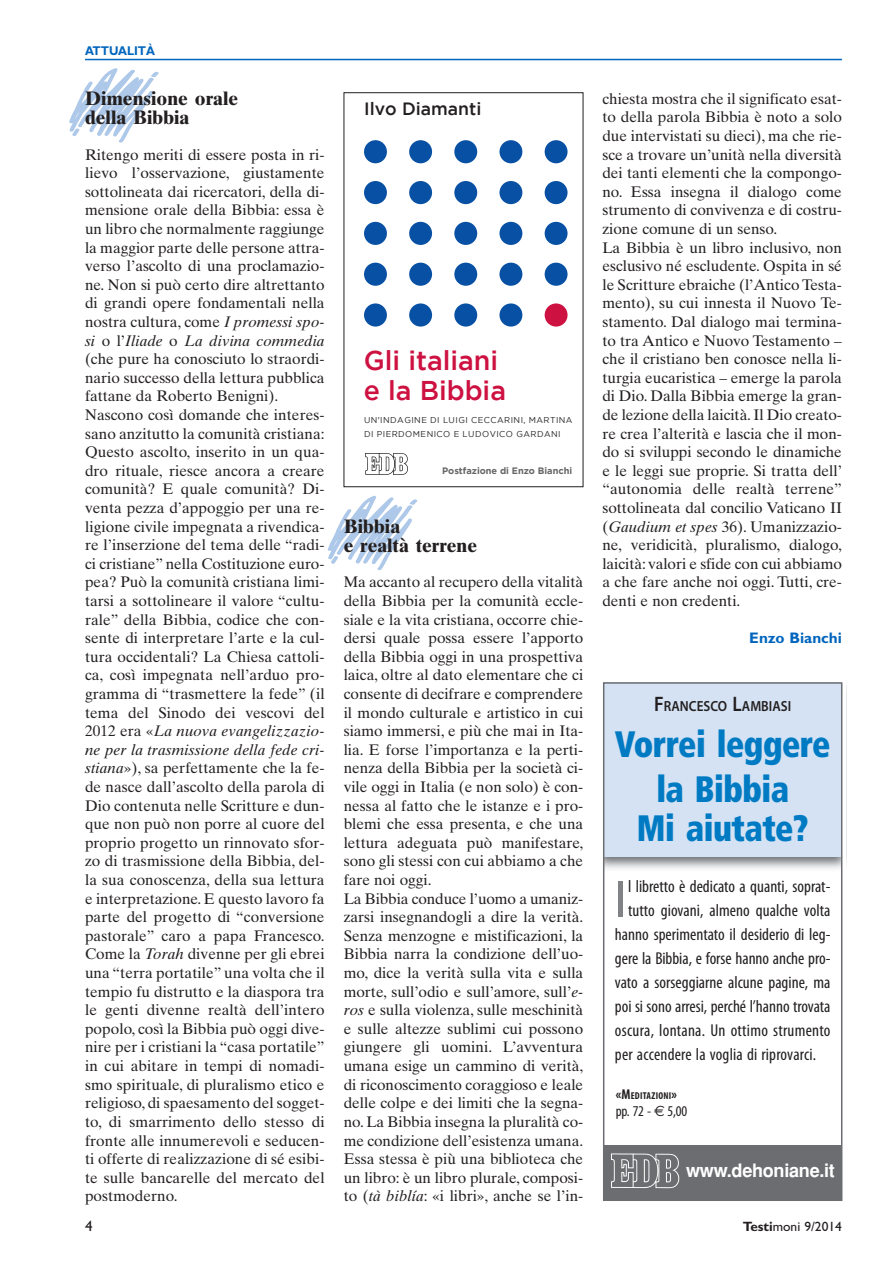
<style>
.page{position:relative;width:893px;height:1263px;background:#fff}
.page>*{position:absolute;margin:0;border:0;box-sizing:border-box;transform-origin:0 0}
.t1{font:condensed 53.1px "Myriad Pro";color:#808285}
.t2{font:900 condensed 36.75px/45px "Frutiger";letter-spacing:-.015em;color:#007bc3;text-align:center;scale:.9 1}
.t3{font:500 27.15px/29.7px "Gotham";color:#cd1141}
.t4{font:700 19.5px/19.5px "Times Ten";color:#231f20}
.t5{font:700 18.45px "Helvetica";letter-spacing:-.015em;color:#fff}
.t6{font:500 17.85px "Gotham";color:#231f20}
.t7{font:condensed 17.25px "Myriad Pro";color:#231f20}
.t8{font:15.3px/18.6px "Times Ten";color:#231f20}
.t9{font:700 15.3px "Gill Sans";color:#0065bd}
.t10{font:condensed 15px "Myriad Pro";color:#231f20}
.t11{font:15px "Gill Sans";color:#231f20}
.t12{font:600 14.7px "Myriad Pro";color:#231f20;scale:.9 1}
.t13{font:13.5px "Gill Sans";color:#231f20}
.t14{font:700 12.75px "Gill Sans";color:#0065bd;scale:.9 1}
.t15{font:700 condensed 10.05px "Myriad Pro";letter-spacing:.025em;color:#231f20}
.t16{font:700 9.3px "Gotham";color:#666}
.t17{font:8.4px/13.5px "Gotham";letter-spacing:.055em;color:#231f20}
.s1{font-style:italic}
.s2{font-size:21px}
.s3{font-size:14.25px}
.s4{font-family:"Euro Sans";font-stretch:normal}
.s5{font-weight:700}
</style>
<div class="page">
<hr style="left:85px;top:59px;width:757px;height:1px;background:#0065bd">
<img style="left:365px;top:453px;width:43px;height:22px">
<div style="left:364px;top:140px;width:23px;height:23px;background:#0850a3;border-radius:50%"></div>
<div style="left:409px;top:140px;width:23px;height:23px;background:#0850a3;border-radius:50%"></div>
<div style="left:454px;top:140px;width:23px;height:23px;background:#0850a3;border-radius:50%"></div>
<div style="left:499px;top:140px;width:23px;height:23px;background:#0850a3;border-radius:50%"></div>
<div style="left:545px;top:140px;width:22px;height:23px;background:#0850a3;border-radius:50%"></div>
<div style="left:364px;top:181px;width:23px;height:23px;background:#0850a3;border-radius:50%"></div>
<div style="left:409px;top:181px;width:23px;height:23px;background:#0850a3;border-radius:50%"></div>
<div style="left:454px;top:181px;width:23px;height:23px;background:#0850a3;border-radius:50%"></div>
<div style="left:499px;top:181px;width:23px;height:23px;background:#0850a3;border-radius:50%"></div>
<div style="left:545px;top:181px;width:22px;height:23px;background:#0850a3;border-radius:50%"></div>
<div style="left:364px;top:222px;width:23px;height:23px;background:#0850a3;border-radius:50%"></div>
<div style="left:409px;top:222px;width:23px;height:23px;background:#0850a3;border-radius:50%"></div>
<div style="left:454px;top:222px;width:23px;height:23px;background:#0850a3;border-radius:50%"></div>
<div style="left:499px;top:222px;width:23px;height:23px;background:#0850a3;border-radius:50%"></div>
<div style="left:545px;top:222px;width:22px;height:23px;background:#0850a3;border-radius:50%"></div>
<div style="left:364px;top:263px;width:23px;height:23px;background:#0850a3;border-radius:50%"></div>
<div style="left:409px;top:263px;width:23px;height:23px;background:#0850a3;border-radius:50%"></div>
<div style="left:454px;top:263px;width:23px;height:23px;background:#0850a3;border-radius:50%"></div>
<div style="left:499px;top:263px;width:23px;height:23px;background:#0850a3;border-radius:50%"></div>
<div style="left:545px;top:263px;width:22px;height:23px;background:#0850a3;border-radius:50%"></div>
<div style="left:364px;top:303px;width:23px;height:24px;background:#0850a3;border-radius:50%"></div>
<div style="left:409px;top:303px;width:23px;height:24px;background:#0850a3;border-radius:50%"></div>
<div style="left:454px;top:303px;width:23px;height:24px;background:#0850a3;border-radius:50%"></div>
<div style="left:499px;top:303px;width:23px;height:24px;background:#0850a3;border-radius:50%"></div>
<div style="left:545px;top:303px;width:22px;height:24px;background:#cd1141;border-radius:50%"></div>
<div style="left:344px;top:92px;width:239px;height:395px;border:1px solid #231f20"></div>
<div style="left:603px;top:682px;width:239px;height:175px;background:#d4e2f3"></div>
<svg style="left:842px;top:682px;width:1px;height:519px"></svg>
<div style="left:603px;top:1145px;width:239px;height:55px;background:#6c6d70"></div>
<img style="left:611px;top:1153px;width:69px;height:36px">
<div style="left:603px;top:682px;width:239px;height:519px;border:2px solid #6c6d70"></div>
<p class="t14" style="left:85px;top:46px;width:79px">ATTUALITÀ</p>
<p class="t4" style="left:85px;top:90px;width:155px">Dimensione orale della Bibbia</p>
<p class="t8" style="left:85px;top:147px;width:241px">Ritengo meriti di essere posta in ri&shy;lievo l’osservazione, giustamente sottolineata dai ricercatori, della di&shy;mensione orale della Bibbia: essa è un libro che normalmente raggiunge la maggior parte delle persone attra&shy;verso l’ascolto di una proclamazio&shy;ne. Non si può certo dire altrettanto di grandi opere fondamentali nella nostra cultura, come <span class="s1">I promessi spo&shy;si</span> o l’<span class="s1">Iliade</span> o <span class="s1">La divina commedia </span>(che pure ha conosciuto lo straordi&shy;nario successo della lettura pubblica fattane da Roberto Benigni).<br>Nascono così domande che interes&shy;sano anzitutto la comunità cristiana:<br>Questo ascolto, inserito in un qua&shy;dro rituale, riesce ancora a creare comunità? E quale comunità? Di&shy;venta pezza d’appoggio per una re&shy;ligione civile impegnata a rivendica&shy;re l’inserzione del tema delle “radi&shy;ci cristiane” nella Costituzione euro&shy;pea? Può la comunità cristiana limi&shy;tarsi a sottolineare il valore “cultu&shy;rale” della Bibbia, codice che con&shy;sente di interpretare l’arte e la cul&shy;tura occidentali? La Chiesa cattoli&shy;ca, così impegnata nell’arduo pro&shy;gramma di “trasmettere la fede” (il tema del Sinodo dei vescovi del 2012 era «<span class="s1">La nuova evangelizzazio&shy;ne per la trasmissione della fede cri&shy;stiana</span>»), sa perfettamente che la fe&shy;de nasce dall’ascolto della parola di Dio contenuta nelle Scritture e dun&shy;que non può non porre al cuore del proprio progetto un rinnovato sfor&shy;zo di trasmissione della Bibbia, del&shy;la sua conoscenza, della sua lettura e interpretazione. E questo lavoro fa parte del progetto di “conversione pastorale” caro a papa Francesco.<br>Come la <span class="s1">Torah</span> divenne per gli ebrei una “terra portatile” una volta che il tempio fu distrutto e la diaspora tra le genti divenne realtà dell’intero popolo, così la Bibbia può oggi dive&shy;nire per i cristiani la “casa portatile” in cui abitare in tempi di nomadi&shy;smo spirituale, di pluralismo etico e religioso, di spaesamento del sogget&shy;to, di smarrimento dello stesso di fronte alle innumerevoli e seducen&shy;ti offerte di realizzazione di sé esibi&shy;te sulle bancarelle del mercato del postmoderno.</p>
<p class="t6" style="left:364px;top:102px;width:119px">Ilvo Diamanti</p>
<h3 class="t3" style="left:364px;top:347px;width:144px">Gli italiani e la Bibbia</h3>
<p class="t17" style="left:364px;top:414px;width:210px">UN'INDAGINE DI LUIGI CECCARINI, MARTINA<br>DI PIERDOMENICO E LUDOVICO GARDANI</p>
<p class="t16" style="left:442px;top:468px;width:132px">Postfazione di Enzo Bianchi</p>
<p class="t4" style="left:344px;top:518px;width:135px">Bibbia<br>e realtà terrene</p>
<p class="t8" style="left:344px;top:574px;width:241px">Ma accanto al recupero della vitalità della Bibbia per la comunità eccle&shy;siale e la vita cristiana, occorre chie&shy;dersi quale possa essere l’apporto della Bibbia oggi in una prospettiva laica, oltre al dato elementare che ci consente di decifrare e comprendere il mondo culturale e artistico in cui siamo immersi, e più che mai in Ita&shy;lia. E forse l’importanza e la perti&shy;nenza della Bibbia per la società ci&shy;vile oggi in Italia (e non solo) è con&shy;nessa al fatto che le istanze e i pro&shy;blemi che essa presenta, e che una lettura adeguata può manifestare, sono gli stessi con cui abbiamo a che fare noi oggi.<br>La Bibbia conduce l’uomo a umaniz&shy;zarsi insegnandogli a dire la verità.<br>Senza menzogne e mistificazioni, la Bibbia narra la condizione dell’uo&shy;mo, dice la verità sulla vita e sulla morte, sull’odio e sull’amore, sull’<span class="s1">e&shy;ros</span> e sulla violenza, sulle meschinità e sulle altezze sublimi cui possono giungere gli uomini. L’avventura umana esige un cammino di verità, di riconoscimento coraggioso e leale delle colpe e dei limiti che la segna&shy;no. La Bibbia insegna la pluralità co&shy;me condizione dell’esistenza umana.<br>Essa stessa è più una biblioteca che un libro: è un libro plurale, composi&shy;to (<span class="s1">tà biblía</span>: «i libri», anche se l’in-</p>
<p class="t8" style="left:602px;top:91px;width:241px">chiesta mostra che il significato esat&shy;to della parola Bibbia è noto a solo due intervistati su dieci), ma che rie&shy;sce a trovare un’unità nella diversità dei tanti elementi che la compongo&shy;no. Essa insegna il dialogo come strumento di convivenza e di costru&shy;zione comune di un senso.<br>La Bibbia è un libro inclusivo, non esclusivo né escludente. Ospita in sé le Scritture ebraiche (l’Antico Testa&shy;mento), su cui innesta il Nuovo Te&shy;stamento. Dal dialogo mai termina&shy;to tra Antico e Nuovo Testamento – che il cristiano ben conosce nella li&shy;turgia eucaristica – emerge la parola di Dio. Dalla Bibbia emerge la gran&shy;de lezione della laicità. Il Dio creato&shy;re crea l’alterità e lascia che il mon&shy;do si sviluppi secondo le dinamiche e le leggi sue proprie. Si tratta dell’ “autonomia delle realtà terrene” sottolineata dal concilio Vaticano II (<span class="s1">Gaudium et spes</span> 36). Umanizzazio&shy;ne, veridicità, pluralismo, dialogo, laicità: valori e sfide con cui abbiamo a che fare anche noi oggi. Tutti, cre&shy;denti e non credenti.</p>
<p class="t9" style="left:749px;top:633px;width:94px">Enzo Bianchi</p>
<p class="t12" style="left:654px;top:697px;width:154px"><span class="s2">F</span>RANCESCO <span class="s2">L</span>AMBIASI</p>
<h2 class="t2" style="left:615px;top:725px;width:241px">Vorrei leggere la Bibbia</h2>
<h2 class="t2" style="left:637px;top:809px;width:192px">Mi aiutate?</h2>
<h1 class="t1" style="left:615px;top:880px;width:12px">I</h1>
<p class="t7" style="left:628px;top:880px;width:204px">l libretto è dedicato a quanti, soprat-</p>
<p class="t7" style="left:628px;top:904px;width:204px">tutto giovani, almeno qualche volta</p>
<p class="t7" style="left:615px;top:928px;width:217px">hanno sperimentato il desiderio di leg-</p>
<p class="t7" style="left:615px;top:952px;width:217px">gere la Bibbia, e forse hanno anche pro-</p>
<p class="t7" style="left:615px;top:976px;width:217px">vato a sorseggiarne alcune pagine, ma</p>
<p class="t7" style="left:615px;top:1000px;width:217px">poi si sono arresi, perché l’hanno trovata</p>
<p class="t7" style="left:615px;top:1024px;width:217px">oscura, lontana. Un ottimo strumento</p>
<p class="t7" style="left:615px;top:1048px;width:203px">per accendere la voglia di riprovarci.</p>
<p class="t15" style="left:616px;top:1089px;width:63px"><span class="s3">«M</span>EDITAZIONI<span class="s3">»</span></p>
<p class="t10" style="left:616px;top:1106px;width:73px">pp. 72 - <span class="s4">€</span> 5,00</p>
<p class="t5" style="left:686px;top:1163px;width:150px">www.dehoniane.it</p>
<p class="t11" style="left:85px;top:1221px;width:9px">4</p>
<p class="t13" style="left:743px;top:1222px;width:101px"><span class="s5">Testi</span>moni 9/2014</p>
</div>
